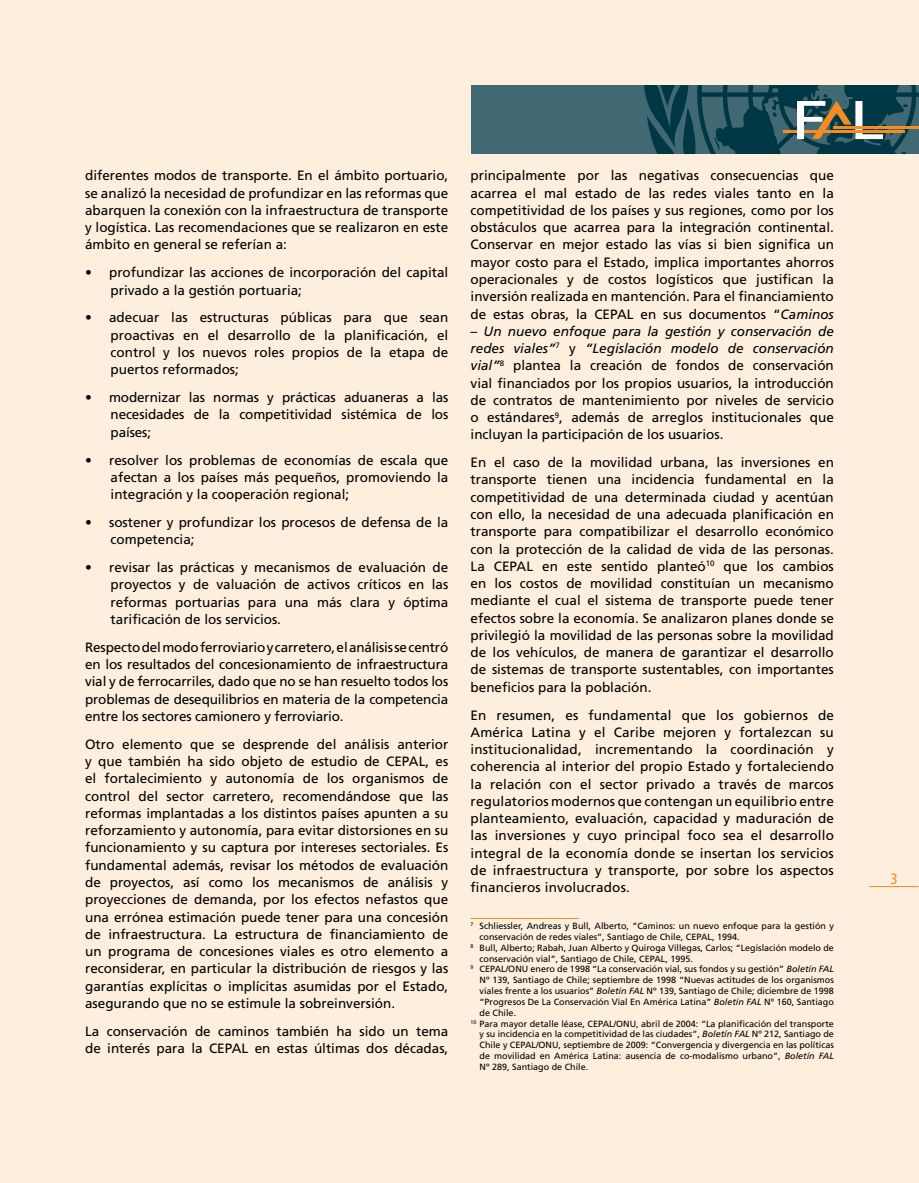
<style>
.page{position:relative;width:919px;height:1183px;background:#fff}
.page>*{position:absolute;margin:0;border:0;box-sizing:border-box;transform-origin:0 0}
.t1{font:condensed 15px "Frutiger";color:#f68b1f}
.t2{font:13.5px/17.2px "Frutiger";color:#000;text-align:justify}
.t3{font:9px "Frutiger";color:#000}
.s1{font-style:italic}
</style>
<div class="page">
<div style="left:0;top:0;width:918px;height:1182px;background:#feeedd"></div>
<div style="left:471px;top:85px;width:447px;height:68px;background:#406973"></div>
<svg style="left:644px;top:85px;width:274px;height:68px"></svg>
<hr style="left:869px;top:886px;width:49px;height:1px;background:#f68b1f">
<hr style="left:470px;top:917px;width:108px;height:1px;background:#f68b1f">
<p class="t2" style="left:85px;top:167px;width:365px">diferentes modos de transporte. En el ámbito portuario, se analizó la necesidad de profundizar en las reformas que abarquen la conexión con la infraestructura de transporte y logística. Las recomendaciones que se realizaron en este ámbito en general se referían a:</p>
<p class="t2" style="left:111px;top:264px;width:339px;text-indent:-26px">• profundizar las acciones de incorporación del capital privado a la gestión portuaria;</p>
<p class="t2" style="left:111px;top:309px;width:339px;text-indent:-26px">• adecuar las estructuras públicas para que sean proactivas en el desarrollo de la planificación, el control y los nuevos roles propios de la etapa de puertos reformados;</p>
<p class="t2" style="left:111px;top:389px;width:339px;text-indent:-26px">• modernizar las normas y prácticas aduaneras a las necesidades de la competitividad sistémica de los países;</p>
<p class="t2" style="left:111px;top:451px;width:339px;text-indent:-26px">• resolver los problemas de economías de escala que afectan a los países más pequeños, promoviendo la integración y la cooperación regional;</p>
<p class="t2" style="left:111px;top:513px;width:339px;text-indent:-26px">• sostener y profundizar los procesos de defensa de la competencia;</p>
<p class="t2" style="left:111px;top:559px;width:339px;text-indent:-26px">• revisar las prácticas y mecanismos de evaluación de proyectos y de valuación de activos críticos en las reformas portuarias para una más clara y óptima tarificación de los servicios.</p>
<p class="t2" style="left:85px;top:638px;width:365px">Respecto del modo ferroviario y carretero, el análisis se centró en los resultados del concesionamiento de infraestructura vial y de ferrocarriles, dado que no se han resuelto todos los problemas de desequilibrios en materia de la competencia entre los sectores camionero y ferroviario.</p>
<p class="t2" style="left:85px;top:735px;width:365px">Otro elemento que se desprende del análisis anterior y que también ha sido objeto de estudio de CEPAL, es el fortalecimiento y autonomía de los organismos de control del sector carretero, recomendándose que las reformas implantadas a los distintos países apunten a su reforzamiento y autonomía, para evitar distorsiones en su funcionamiento y su captura por intereses sectoriales. Es fundamental además, revisar los métodos de evaluación de proyectos, así como los mecanismos de análisis y proyecciones de demanda, por los efectos nefastos que una errónea estimación puede tener para una concesión de infraestructura. La estructura de financiamiento de un programa de concesiones viales es otro elemento a reconsiderar, en particular la distribución de riesgos y las garantías explícitas o implícitas asumidas por el Estado, asegurando que no se estimule la sobreinversión.</p>
<p class="t2" style="left:85px;top:1022px;width:365px">La conservación de caminos también ha sido un tema de interés para la CEPAL en estas últimas dos décadas,</p>
<p class="t2" style="left:470px;top:167px;width:365px">principalmente por las negativas consecuencias que acarrea el mal estado de las redes viales tanto en la competitividad de los países y sus regiones, como por los obstáculos que acarrea para la integración continental.<br>Conservar en mejor estado las vías si bien significa un mayor costo para el Estado, implica importantes ahorros operacionales y de costos logísticos que justifican la inversión realizada en mantención. Para el financiamiento de estas obras, la CEPAL en sus documentos “<span class="s1">Caminos</span></p>
<p class="t2" style="left:470px;top:322px;width:365px"><span class="s1">– Un nuevo enfoque para la gestión y conservación de redes viales”</span><sup>7</sup> y <span class="s1">“Legislación modelo de conservación vial”</span><sup>8</sup> plantea la creación de fondos de conservación vial financiados por los propios usuarios, la introducción de contratos de mantenimiento por niveles de servicio o estándares<sup>9</sup>, además de arreglos institucionales que incluyan la participación de los usuarios.</p>
<p class="t2" style="left:470px;top:454px;width:365px">En el caso de la movilidad urbana, las inversiones en transporte tienen una incidencia fundamental en la competitividad de una determinada ciudad y acentúan con ello, la necesidad de una adecuada planificación en transporte para compatibilizar el desarrollo económico con la protección de la calidad de vida de las personas.<br>La CEPAL en este sentido planteó<sup>10</sup> que los cambios en los costos de movilidad constituían un mecanismo mediante el cual el sistema de transporte puede tener efectos sobre la economía. Se analizaron planes donde se privilegió la movilidad de las personas sobre la movilidad de los vehículos, de manera de garantizar el desarrollo de sistemas de transporte sustentables, con importantes beneficios para la población.</p>
<p class="t2" style="left:470px;top:706px;width:365px">En resumen, es fundamental que los gobiernos de América Latina y el Caribe mejoren y fortalezcan su institucionalidad, incrementando la coordinación y coherencia al interior del propio Estado y fortaleciendo la relación con el sector privado a través de marcos regulatorios modernos que contengan un equilibrio entre planteamiento, evaluación, capacidad y maduración de las inversiones y cuyo principal foco sea el desarrollo integral de la economía donde se insertan los servicios de infraestructura y transporte, por sobre los aspectos financieros involucrados.</p>
<p class="t3" style="left:470px;top:920px;width:365px"><sup>7</sup> Schliessler, Andreas y Bull, Alberto, “Caminos: un nuevo enfoque para la gestión y</p>
<p class="t3" style="left:479px;top:931px;width:261px">conservación de redes viales”, Santiago de Chile, CEPAL, 1994.</p>
<p class="t3" style="left:470px;top:942px;width:365px"><sup>8</sup> Bull, Alberto; Rabah, Juan Alberto y Quiroga Villegas, Carlos; “Legislación modelo de</p>
<p class="t3" style="left:479px;top:952px;width:215px">conservación vial”, Santiago de Chile, CEPAL, 1995.</p>
<p class="t3" style="left:470px;top:963px;width:365px"><sup>9</sup> CEPAL/ONU enero de 1998 “La conservación vial, sus fondos y su gestión” <span class="s1">Boletín FAL</span></p>
<p class="t3" style="left:479px;top:974px;width:356px">Nº 139, Santiago de Chile; septiembre de 1998 “Nuevas actitudes de los organismos</p>
<p class="t3" style="left:479px;top:985px;width:356px">viales frente a los usuarios” <span class="s1">Boletín FAL</span> Nº 139, Santiago de Chile; diciembre de 1998</p>
<p class="t3" style="left:479px;top:996px;width:356px">“Progresos De La Conservación Vial En América Latina” <span class="s1">Boletín FAL</span> Nº 160, Santiago</p>
<p class="t3" style="left:479px;top:1006px;width:38px">de Chile.</p>
<p class="t3" style="left:470px;top:1017px;width:365px"><sup>10</sup> Para mayor detalle léase, CEPAL/ONU, abril de 2004: “La planificación del transporte</p>
<p class="t3" style="left:479px;top:1028px;width:356px">y su incidencia en la competitividad de las ciudades”, <span class="s1">Boletín FAL</span> Nº 212, Santiago de</p>
<p class="t3" style="left:479px;top:1039px;width:356px">Chile y CEPAL/ONU, septiembre de 2009: “Convergencia y divergencia en las políticas</p>
<p class="t3" style="left:479px;top:1050px;width:356px">de movilidad en América Latina: ausencia de co-modalismo urbano”, <span class="s1">Boletín FAL</span></p>
<p class="t3" style="left:479px;top:1060px;width:110px">Nº 289, Santiago de Chile.</p>
<p class="t1" style="left:890px;top:869px;width:9px">3</p>
</div>
